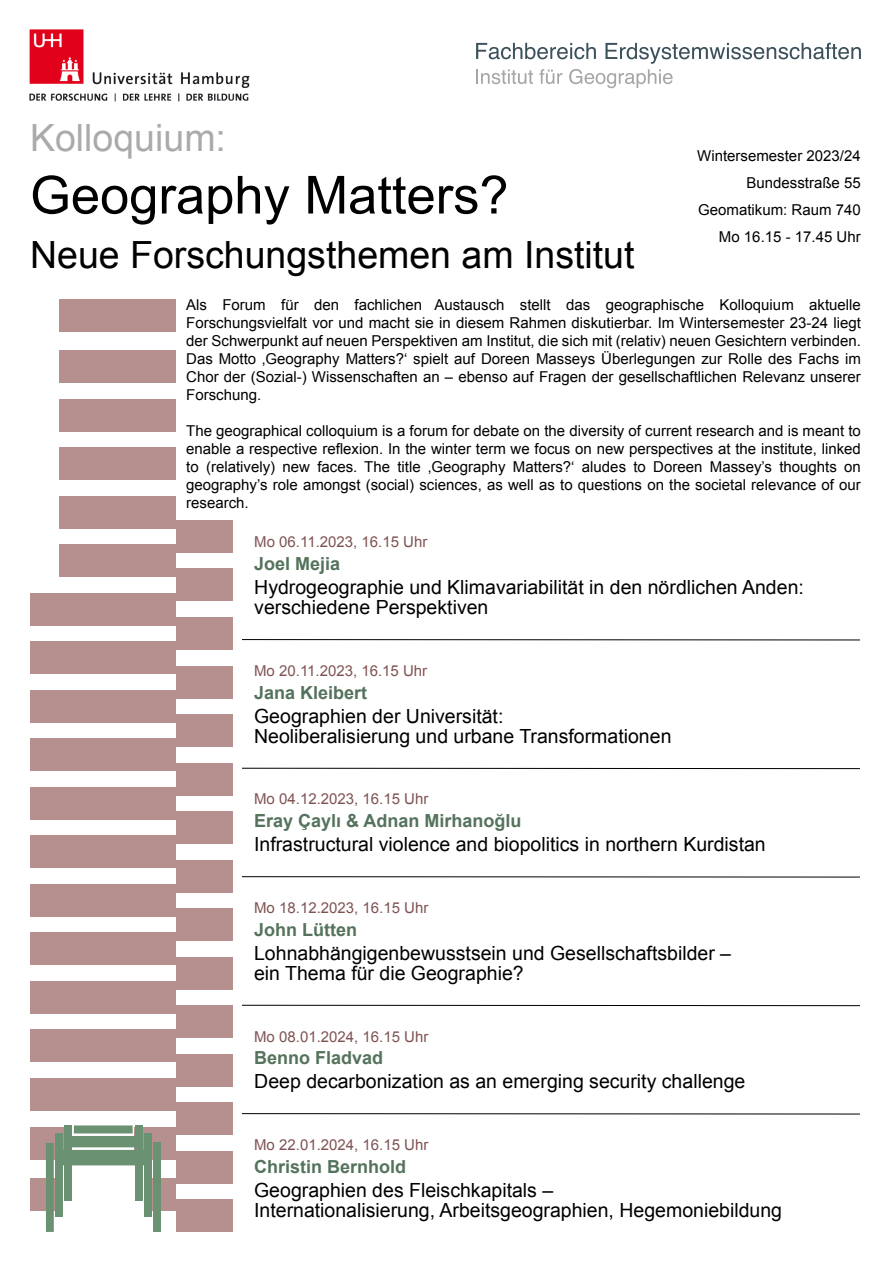
<style>
.page{position:relative;width:891px;height:1262px;background:#fff}
.page>*{position:absolute;margin:0;border:0;box-sizing:border-box;transform-origin:0 0}
.t1{font:52.5px "Arial";color:#000}
.t2{font:37.5px "Arial";color:#000}
.t3{font:37.5px "Arial";color:rgb(0 0 0/.34)}
.t4{font:19.5px/20.1px "Arial";color:#000}
.t5{font:700 18px "Arial";color:#55735c}
.t6{font:15px/18px "Arial";color:#000;text-align:justify}
.t7{font:15px "Arial";color:#805353}
</style>
<div class="page">
<svg style="left:476px;top:43px;width:385px;height:45px"></svg>
<img style="left:29px;top:29px;width:221px;height:73px">
<div style="left:59px;top:399px;width:117px;height:32px;background:#b68f8f"></div>
<div style="left:59px;top:447px;width:117px;height:33px;background:#b68f8f"></div>
<div style="left:59px;top:496px;width:117px;height:32px;background:#b68f8f"></div>
<div style="left:59px;top:544px;width:117px;height:33px;background:#b68f8f"></div>
<div style="left:30px;top:593px;width:146px;height:32px;background:#b68f8f"></div>
<div style="left:30px;top:641px;width:146px;height:33px;background:#b68f8f"></div>
<div style="left:30px;top:690px;width:146px;height:32px;background:#b68f8f"></div>
<div style="left:30px;top:739px;width:146px;height:32px;background:#b68f8f"></div>
<div style="left:59px;top:350px;width:117px;height:33px;background:#b68f8f"></div>
<div style="left:59px;top:299px;width:117px;height:32px;background:#b68f8f"></div>
<div style="left:30px;top:836px;width:146px;height:32px;background:#b68f8f"></div>
<div style="left:30px;top:884px;width:146px;height:32px;background:#b68f8f"></div>
<div style="left:30px;top:933px;width:146px;height:32px;background:#b68f8f"></div>
<div style="left:30px;top:981px;width:146px;height:32px;background:#b68f8f"></div>
<div style="left:30px;top:1030px;width:146px;height:32px;background:#b68f8f"></div>
<div style="left:30px;top:1078px;width:146px;height:32px;background:#b68f8f"></div>
<div style="left:30px;top:1127px;width:41px;height:33px;background:#b68f8f"></div>
<div style="left:134px;top:1127px;width:42px;height:33px;background:#b68f8f"></div>
<div style="left:146px;top:1178px;width:30px;height:33px;background:#b68f8f"></div>
<div style="left:30px;top:1178px;width:31px;height:33px;background:#b68f8f"></div>
<div style="left:30px;top:787px;width:146px;height:32px;background:#b68f8f"></div>
<div style="left:176px;top:1199px;width:56px;height:33px;background:#b68f8f"></div>
<div style="left:176px;top:520px;width:56px;height:32px;background:#b68f8f"></div>
<div style="left:176px;top:569px;width:56px;height:32px;background:#b68f8f"></div>
<div style="left:176px;top:617px;width:56px;height:32px;background:#b68f8f"></div>
<div style="left:176px;top:666px;width:56px;height:32px;background:#b68f8f"></div>
<div style="left:176px;top:714px;width:56px;height:32px;background:#b68f8f"></div>
<div style="left:176px;top:763px;width:56px;height:32px;background:#b68f8f"></div>
<div style="left:176px;top:811px;width:56px;height:32px;background:#b68f8f"></div>
<div style="left:176px;top:908px;width:56px;height:32px;background:#b68f8f"></div>
<div style="left:176px;top:957px;width:56px;height:32px;background:#b68f8f"></div>
<div style="left:176px;top:1005px;width:56px;height:32px;background:#b68f8f"></div>
<div style="left:176px;top:1054px;width:56px;height:32px;background:#b68f8f"></div>
<div style="left:176px;top:1102px;width:56px;height:33px;background:#b68f8f"></div>
<div style="left:176px;top:1151px;width:56px;height:32px;background:#b68f8f"></div>
<div style="left:176px;top:860px;width:56px;height:32px;background:#b68f8f"></div>
<div style="left:46px;top:1143px;width:8px;height:89px;background:#6b9173"></div>
<div style="left:153px;top:1143px;width:8px;height:89px;background:#6b9173"></div>
<div style="left:144px;top:1133px;width:7px;height:83px;background:#6b9173"></div>
<div style="left:55px;top:1133px;width:8px;height:83px;background:#6b9173"></div>
<div style="left:58px;top:1150px;width:91px;height:15px;background:#6b9173"></div>
<div style="left:66px;top:1136px;width:75px;height:11px;background:#6b9173"></div>
<div style="left:74px;top:1125px;width:59px;height:8px;background:#6b9173"></div>
<div style="left:65px;top:1125px;width:7px;height:75px;background:#6b9173"></div>
<div style="left:135px;top:1125px;width:7px;height:75px;background:#6b9173"></div>
<hr style="left:242px;top:639px;width:618px;height:1px;background:#000">
<hr style="left:242px;top:768px;width:618px;height:1px;background:#000">
<hr style="left:242px;top:876px;width:618px;height:1px;background:#000">
<hr style="left:242px;top:1005px;width:618px;height:1px;background:#000">
<hr style="left:242px;top:1113px;width:618px;height:1px;background:#000">
<h2 class="t3" style="left:30px;top:124px;width:197px">Kolloquium:</h2>
<p class="t6" style="left:697px;top:143px;width:165px;line-height:27px;text-align:right">Wintersemester 2023/24<br>Bundesstraße 55<br>Geomatikum: Raum 740<br>Mo 16.15 - 17.45 Uhr</p>
<h1 class="t1" style="left:30px;top:175px;width:480px">Geography Matters?</h1>
<h2 class="t2" style="left:30px;top:241px;width:606px">Neue Forschungsthemen am Institut</h2>
<p class="t6" style="left:186px;top:297px;width:676px">Als Forum für den fachlichen Austausch stellt das geographische Kolloquium aktuelle Forschungsvielfalt vor und macht sie in diesem Rahmen diskutierbar. Im Wintersemester 23-24 liegt der Schwerpunkt auf neuen Perspektiven am Institut, die sich mit (relativ) neuen Gesichtern verbinden.<br>Das Motto ‚Geography Matters?‘ spielt auf Doreen Masseys Überlegungen zur Rolle des Fachs im Chor der (Sozial-) Wissenschaften an – ebenso auf Fragen der gesellschaftlichen Relevanz unserer Forschung.</p>
<p class="t6" style="left:186px;top:423px;width:676px">The geographical colloquium is a forum for debate on the diversity of current research and is meant to enable a respective reflexion. In the winter term we focus on new perspectives at the institute, linked to (relatively) new faces. The title ‚Geography Matters?‘ aludes to Doreen Massey’s thoughts on geography’s role amongst (social) sciences, as well as to questions on the societal relevance of our research.</p>
<p class="t7" style="left:254px;top:536px;width:175px">Mo 06.11.2023, 16.15 Uhr</p>
<p class="t5" style="left:254px;top:557px;width:88px">Joel Mejia</p>
<h3 class="t4" style="left:254px;top:578px;width:551px">Hydrogeographie und Klimavariabilität in den nördlichen Anden: verschiedene Perspektiven</h3>
<p class="t7" style="left:254px;top:665px;width:175px">Mo 20.11.2023, 16.15 Uhr</p>
<h3 class="t4" style="left:254px;top:707px;width:419px">Geographien der Universität:<br>Neoliberalisierung und urbane Transformationen</h3>
<p class="t5" style="left:254px;top:685px;width:115px">Jana Kleibert</p>
<p class="t7" style="left:254px;top:793px;width:176px">Mo 04.12.2023, 16.15 Uhr</p>
<h3 class="t4" style="left:254px;top:836px;width:513px">Infrastructural violence and biopolitics in northern Kurdistan</h3>
<p class="t5" style="left:254px;top:814px;width:269px">Eray Çaylı &amp; Adnan Mirhanoğlu</p>
<p class="t7" style="left:254px;top:902px;width:176px">Mo 18.12.2023, 16.15 Uhr</p>
<h3 class="t4" style="left:254px;top:944px;width:479px">Lohnabhängigenbewusstsein und Gesellschaftsbilder – ein Thema für die Geographie?</h3>
<p class="t5" style="left:254px;top:922px;width:104px">John Lütten</p>
<p class="t7" style="left:254px;top:1030px;width:176px">Mo 08.01.2024, 16.15 Uhr</p>
<h3 class="t4" style="left:254px;top:1072px;width:493px">Deep decarbonization as an emerging security challenge</h3>
<p class="t5" style="left:254px;top:1051px;width:131px">Benno Fladvad</p>
<p class="t7" style="left:254px;top:1139px;width:176px">Mo 22.01.2024, 16.15 Uhr</p>
<h3 class="t4" style="left:254px;top:1181px;width:529px">Geographien des Fleischkapitals –<br>Internationalisierung, Arbeitsgeographien, Hegemoniebildung</h3>
<p class="t5" style="left:254px;top:1159px;width:154px">Christin Bernhold</p>
</div>
